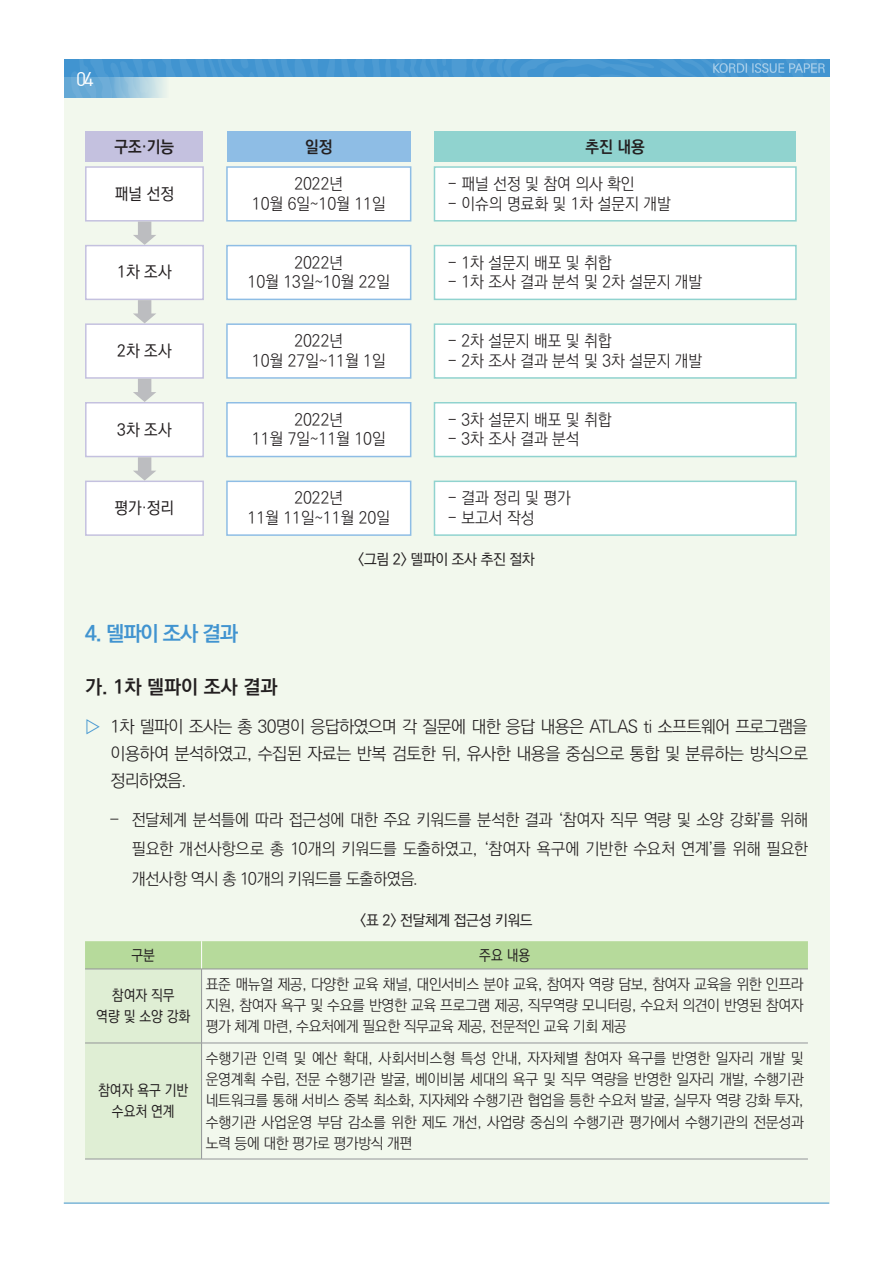
<style>
.page{position:relative;width:893px;height:1263px;background:#fff}
.page>*{position:absolute;margin:0;border:0;box-sizing:border-box;transform-origin:0 0}
._1__조사개요{font:21px "Ko Pub World Dotum PB";letter-spacing:-.05em;color:#4194d0}
._1{font:19.5px "Ko Pub World Dotum PB";color:#231f20}
.t1{font:19.5px "Dinreg";color:#fff}
.t2{font:17.25px/27px "Ko Pub World Dotum PL";letter-spacing:-.03em;color:#231f20;text-align:justify}
.그림{font:16.5px "Ko Pub World Dotum PL";color:#231f20;scale:.95 1}
.그림-2{font:16.5px/29.7px "Ko Pub World Dotum PL";color:#231f20;text-align:justify}
.그림-3{font:16.5px "Ko Pub World Dotum PM";color:#231f20;scale:.95 1}
.그림-4{font:16.5px "Ko Pub World Dotum PB";color:#231f20;scale:.95 1}
.표_내용{font:15px/21px "Ko Pub World Dotum PL";letter-spacing:-.025em;color:#231f20;text-align:justify}
.표-구분{font:15px/21px "Ko Pub World Dotum PM";color:#231f20;text-align:center;scale:.9 1}
.표제목{font:15px "Ko Pub World Dotum PM";letter-spacing:-.025em;color:#231f20}
.s1{font-family:"Ko Pub World Dotum PM";color:#4194d0}
.s2{font-family:"Ko Pub World Batang PL"}
</style>
<div class="page">
<div style="left:64px;top:77px;width:765px;height:1126px;background:#f2f8ed"></div>
<hr style="left:64px;top:1203px;width:765px;height:1px;background:#4194d0">
<svg style="left:64px;top:60px;width:761px;height:38px"></svg>
<div style="left:86px;top:132px;width:117px;height:30px;background:#c4c1df"></div>
<div style="left:227px;top:132px;width:184px;height:30px;background:#8ebde5"></div>
<div style="left:434px;top:132px;width:362px;height:30px;background:#90d3cf"></div>
<div style="left:86px;top:167px;width:117px;height:54px;background:#fff"></div>
<div style="left:85px;top:166px;width:119px;height:56px;border:2px solid #c4c1df"></div>
<div style="left:227px;top:167px;width:184px;height:54px;background:#fff"></div>
<div style="left:226px;top:166px;width:185px;height:56px;border:2px solid #8ebde5"></div>
<div style="left:434px;top:167px;width:362px;height:54px;background:#fff"></div>
<div style="left:434px;top:166px;width:363px;height:56px;border:2px solid #90d3cf"></div>
<div style="left:86px;top:246px;width:117px;height:53px;background:#fff"></div>
<div style="left:85px;top:245px;width:119px;height:55px;border:2px solid #c4c1df"></div>
<div style="left:227px;top:246px;width:184px;height:53px;background:#fff"></div>
<div style="left:226px;top:245px;width:185px;height:55px;border:2px solid #8ebde5"></div>
<div style="left:434px;top:246px;width:362px;height:53px;background:#fff"></div>
<div style="left:434px;top:245px;width:363px;height:55px;border:2px solid #90d3cf"></div>
<div style="left:86px;top:324px;width:117px;height:54px;background:#fff"></div>
<div style="left:85px;top:323px;width:119px;height:56px;border:2px solid #c4c1df"></div>
<div style="left:227px;top:324px;width:184px;height:54px;background:#fff"></div>
<div style="left:226px;top:323px;width:185px;height:56px;border:2px solid #8ebde5"></div>
<div style="left:434px;top:324px;width:362px;height:54px;background:#fff"></div>
<div style="left:434px;top:323px;width:363px;height:56px;border:2px solid #90d3cf"></div>
<div style="left:86px;top:403px;width:117px;height:53px;background:#fff"></div>
<div style="left:85px;top:402px;width:119px;height:55px;border:2px solid #c4c1df"></div>
<div style="left:227px;top:403px;width:184px;height:53px;background:#fff"></div>
<div style="left:226px;top:402px;width:185px;height:55px;border:2px solid #8ebde5"></div>
<div style="left:434px;top:403px;width:362px;height:53px;background:#fff"></div>
<div style="left:434px;top:402px;width:363px;height:55px;border:2px solid #90d3cf"></div>
<div style="left:86px;top:481px;width:117px;height:54px;background:#fff"></div>
<div style="left:85px;top:481px;width:119px;height:55px;border:2px solid #c4c1df"></div>
<div style="left:227px;top:481px;width:184px;height:54px;background:#fff"></div>
<div style="left:226px;top:481px;width:185px;height:55px;border:2px solid #8ebde5"></div>
<div style="left:434px;top:481px;width:362px;height:54px;background:#fff"></div>
<div style="left:434px;top:481px;width:363px;height:55px;border:2px solid #90d3cf"></div>
<svg style="left:133px;top:222px;width:23px;height:23px"></svg>
<svg style="left:133px;top:300px;width:23px;height:23px"></svg>
<svg style="left:133px;top:379px;width:23px;height:23px"></svg>
<svg style="left:133px;top:457px;width:23px;height:24px"></svg>
<svg style="left:85px;top:941px;width:723px;height:218px"></svg>
<hr style="left:85px;top:1043px;width:117px;height:1px;background:#939598">
<hr style="left:202px;top:1043px;width:606px;height:1px;background:#939598">
<hr style="left:85px;top:969px;width:117px;height:1px;background:#939598">
<hr style="left:85px;top:1159px;width:117px;height:1px;background:#939598">
<hr style="left:202px;top:969px;width:606px;height:1px;background:#939598">
<hr style="left:201px;top:969px;width:1px;height:74px;background:#939598">
<hr style="left:201px;top:1043px;width:1px;height:116px;background:#939598">
<hr style="left:202px;top:1159px;width:606px;height:1px;background:#939598">
<h2 class="t1" style="left:76px;top:66px;width:19px">04</h2>
<p class="그림-4" style="left:115px;top:135px;width:64px">구조·기능</p>
<p class="그림-4" style="left:305px;top:135px;width:30px">일정</p>
<p class="그림-4" style="left:586px;top:135px;width:64px">추진 내용</p>
<p class="그림-3" style="left:115px;top:182px;width:64px">패널 선정</p>
<p class="그림" style="left:448px;top:172px;width:198px">- 패널 선정 및 참여 의사 확인</p>
<p class="그림" style="left:448px;top:192px;width:236px">- 이슈의 명료화 및 1차 설문지 개발</p>
<p class="그림" style="left:294px;top:172px;width:53px">2022년</p>
<p class="그림" style="left:252px;top:192px;width:142px">10월 6일~10월 11일</p>
<p class="그림-3" style="left:117px;top:261px;width:59px">1차 조사</p>
<p class="그림-3" style="left:117px;top:339px;width:59px">2차 조사</p>
<p class="그림-3" style="left:117px;top:418px;width:59px">3차 조사</p>
<p class="그림-3" style="left:115px;top:496px;width:64px">평가·정리</p>
<p class="그림" style="left:294px;top:251px;width:53px">2022년</p>
<p class="그림" style="left:247px;top:271px;width:152px">10월 13일~10월 22일</p>
<p class="그림" style="left:448px;top:251px;width:174px">- 1차 설문지 배포 및 취합</p>
<p class="그림" style="left:448px;top:271px;width:269px">- 1차 조사 결과 분석 및 2차 설문지 개발</p>
<p class="그림" style="left:294px;top:329px;width:53px">2022년</p>
<p class="그림" style="left:252px;top:349px;width:142px">10월 27일~11월 1일</p>
<p class="그림" style="left:448px;top:329px;width:174px">- 2차 설문지 배포 및 취합</p>
<p class="그림" style="left:448px;top:349px;width:269px">- 2차 조사 결과 분석 및 3차 설문지 개발</p>
<p class="그림" style="left:294px;top:408px;width:53px">2022년</p>
<p class="그림" style="left:252px;top:428px;width:142px">11월 7일~11월 10일</p>
<p class="그림" style="left:448px;top:408px;width:174px">- 3차 설문지 배포 및 취합</p>
<p class="그림" style="left:448px;top:428px;width:140px">- 3차 조사 결과 분석</p>
<p class="그림" style="left:448px;top:487px;width:131px">- 결과 정리 및 평가</p>
<p class="그림" style="left:448px;top:506px;width:92px">- 보고서 작성</p>
<p class="표제목" style="left:358px;top:548px;width:178px">&lt;그림 2&gt; 델파이 조사 추진 절차</p>
<p class="그림" style="left:294px;top:487px;width:53px">2022년</p>
<p class="그림" style="left:247px;top:506px;width:152px">11월 11일~11월 20일</p>
<p class="_1__조사개요" style="left:85px;top:619px;width:155px">4. 델파이 조사 결과</p>
<p class="_1" style="left:85px;top:673px;width:194px">가. 1차 델파이 조사 결과</p>
<p class="t2" style="left:111px;top:713px;width:699px;text-indent:-26px"><span class="s1">▷</span> 1차 델파이 조사는 총 30명이 응답하였으며 각 질문에 대한 응답 내용은 ATLAS ti 소프트웨어 프로그램을 이용하여 분석하였고, 수집된 자료는 반복 검토한 뒤, 유사한 내용을 중심으로 통합 및 분류하는 방식으로 정리하였음.</p>
<p class="그림-2" style="left:132px;top:805px;width:678px;text-indent:-21px"><span class="s2">–</span> 전달체계 분석틀에 따라 접근성에 대한 주요 키워드를 분석한 결과 ‘참여자 직무 역량 및 소양 강화’를 위해 필요한 개선사항으로 총 10개의 키워드를 도출하였고, ‘참여자 욕구에 기반한 수요처 연계’를 위해 필요한 개선사항 역시 총 10개의 키워드를 도출하였음.</p>
<p class="표제목" style="left:360px;top:910px;width:174px">&lt;표 2&gt; 전달체계 접근성 키워드</p>
<p class="표-구분" style="left:132px;top:945px;width:28px">구분</p>
<p class="표-구분" style="left:479px;top:945px;width:58px">주요 내용</p>
<p class="표-구분" style="left:96px;top:985px;width:106px">참여자 직무<br>역량 및 소양 강화</p>
<p class="표_내용" style="left:206px;top:975px;width:599px">표준 매뉴얼 제공, 다양한 교육 채널, 대인서비스 분야 교육, 참여자 역량 담보, 참여자 교육을 위한 인프라 지원, 참여자 욕구 및 수요를 반영한 교육 프로그램 제공, 직무역량 모니터링, 수요처 의견이 반영된 참여자 평가 체계 마련, 수요처에게 필요한 직무교육 제공, 전문적인 교육 기회 제공</p>
<p class="표-구분" style="left:98px;top:1080px;width:102px">참여자 욕구 기반 수요처 연계</p>
<p class="표_내용" style="left:206px;top:1049px;width:600px">수행기관 인력 및 예산 확대, 사회서비스형 특성 안내, 자자체별 참여자 욕구를 반영한 일자리 개발 및 운영계획 수립, 전문 수행기관 발굴, 베이비붐 세대의 욕구 및 직무 역량을 반영한 일자리 개발, 수행기관 네트워크를 통해 서비스 중복 최소화, 지자체와 수행기관 협업을 틍한 수요처 발굴, 실무자 역량 강화 투자, 수행기관 사업운영 부담 감소를 위한 제도 개선, 사업량 중심의 수행기관 평가에서 수행기관의 전문성과 노력 등에 대한 평가로 평가방식 개편</p>
</div>
